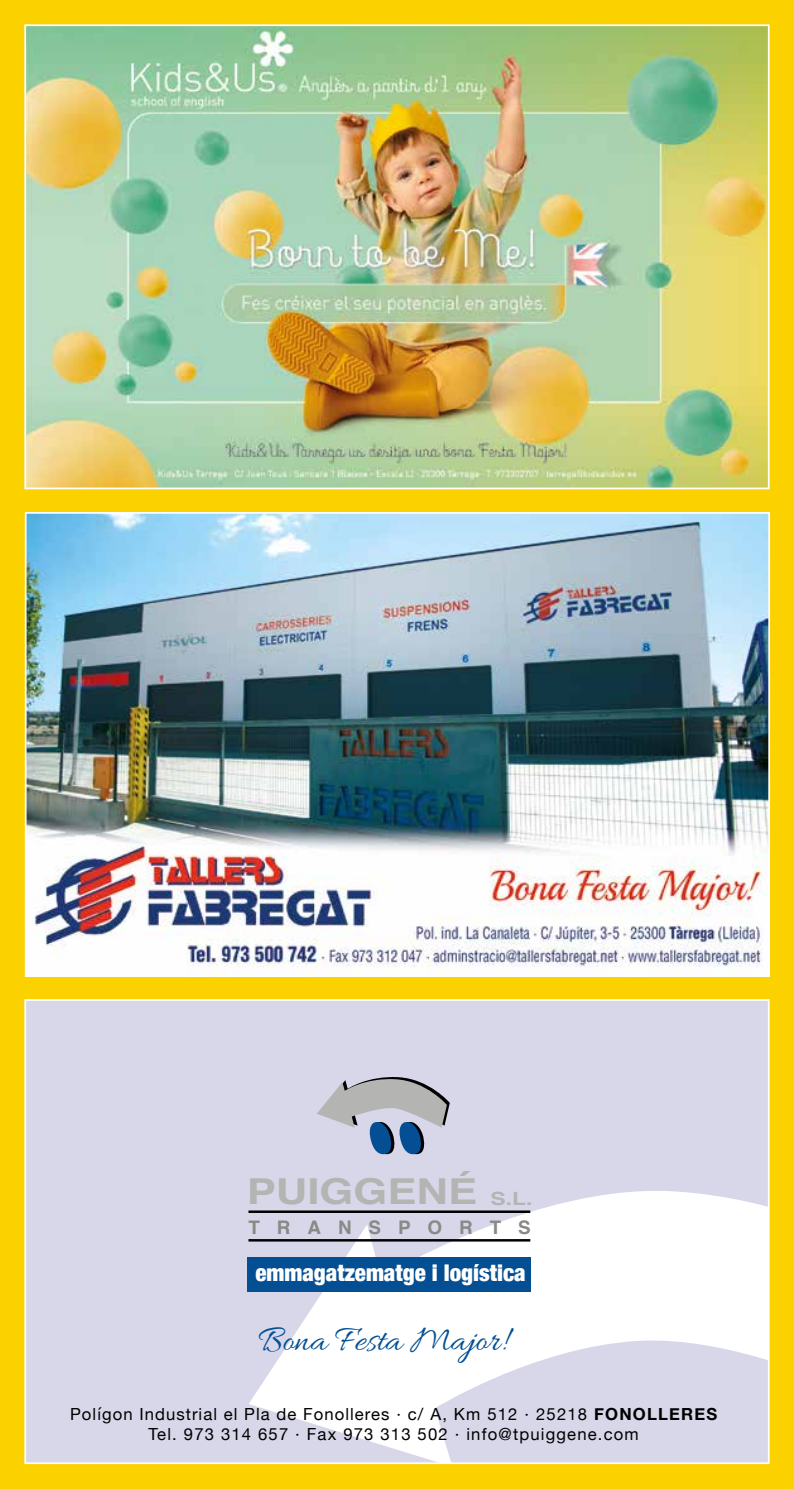
<style>
.page{position:relative;width:794px;height:1489px;background:#fff}
.page>*{position:absolute;margin:0;border:0;box-sizing:border-box;transform-origin:0 0}
.t1{font:36.75px "Allura";color:#044f93}
.t2{font:700 35.7px "Helvetica";color:#b4b4b3;scale:1.22 1}
.t3{font:900 condensed 23.1px "Helvetica Neue";color:#fff}
.t4{font:700 18.72px "Helvetica";letter-spacing:.9em;color:#898988}
.t5{font:16.62px/19.9px "Helvetica Neue";letter-spacing:.07em;color:#000;text-align:center}
.s1{font-size:18.2px}
.s2{font-weight:700}
</style>
<div class="page">
<div style="left:0;top:0;width:794px;height:1488px;background:#fbd100"></div>
<div style="left:25px;top:999px;width:743px;height:463px;background:#d7d7e9"></div>
<svg style="left:249px;top:1191px;width:517px;height:269px;fill:#fff"></svg>
<div style="left:247px;top:1256px;width:283px;height:35px;background:#044f93"></div>
<hr style="left:248px;top:1210px;width:282px;height:2px;background:#000">
<hr style="left:248px;top:1238px;width:282px;height:3px;background:#000">
<svg style="left:317px;top:1077px;width:133px;height:78px"></svg>
<div style="left:24px;top:999px;width:745px;height:464px;border:2px solid #fff"></div>
<img style="left:27px;top:27px;width:739px;height:459px">
<div style="left:24px;top:24px;width:745px;height:465px;border:2px solid #fff"></div>
<img style="left:28px;top:515px;width:739px;height:458px">
<div style="left:25px;top:512px;width:745px;height:464px;border:2px solid #fff"></div>
<h2 class="t2" style="left:247px;top:1162px;width:236px">PUIGGENÉ <span class="s1">S.L.</span></h2>
<p class="t4" style="left:248px;top:1212px;width:284px">TRANSPORTS</p>
<h3 class="t3" style="left:255px;top:1253px;width:272px">emmagatzematge i logística</h3>
<h1 class="t1" style="left:258px;top:1319px;width:249px">Bona Festa Major!</h1>
<p class="t5" style="left:70px;top:1405px;width:648px">Polígon Industrial el Pla de Fonolleres · c/ A, Km 512 · 25218 <span class="s2">FONOLLERES<br></span>Tel. 973 314 657 · Fax 973 313 502 · info@tpuiggene.com</p>
</div>
